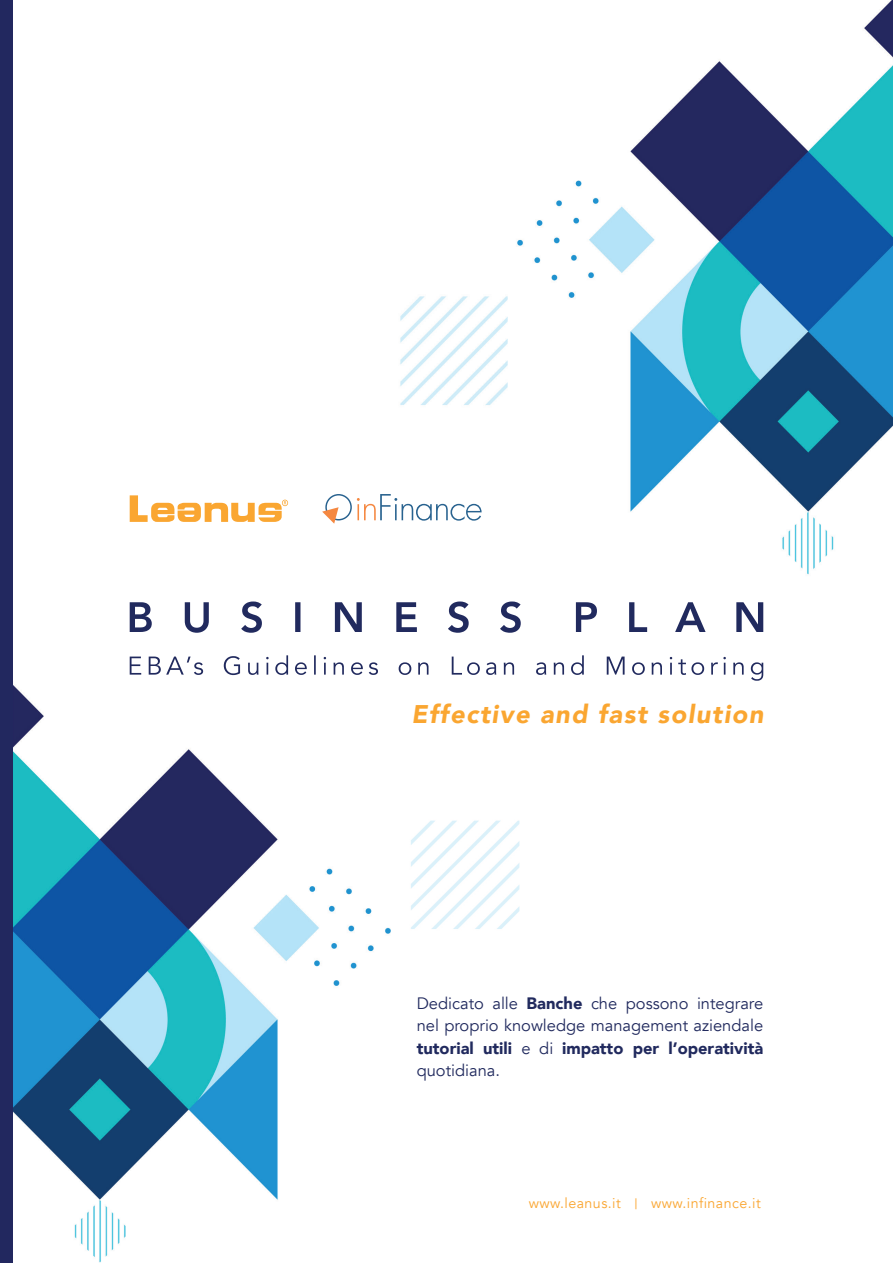
<style>
.page{position:relative;width:893px;height:1263px;background:#fff}
.page>*{position:absolute;margin:0;border:0;box-sizing:border-box;transform-origin:0 0}
.t1{font:italic 900 25.5px "Avenir";letter-spacing:.055em;color:#faa631}
.t2{font:16.5px/22.5px "Avenir";color:#212a5e;text-align:justify}
.t3{font:14.25px "Avenir";letter-spacing:.03em;color:#faa631}
.s1{font-weight:900}
</style>
<div class="page">
<img style="left:13px;top:0;width:880px;height:1263px">
<svg style="left:130px;top:495px;width:158px;height:27px"></svg>
<svg style="left:322px;top:494px;width:160px;height:30px"></svg>
<svg style="left:130px;top:601px;width:633px;height:32px"></svg>
<svg style="left:130px;top:655px;width:633px;height:26px"></svg>
<div style="left:387px;top:719px;width:126px;height:148px;background:#fff"></div>
<img style="left:391px;top:764px;width:159px;height:200px">
<div style="left:0;top:0;width:13px;height:1263px;background:#22285f"></div>
<h1 class="t1" style="left:411px;top:693px;width:353px">Effective and fast solution</h1>
<p class="t2" style="left:417px;top:992px;width:348px">Dedicato alle <span class="s1">Banche</span> che possono integrare nel proprio knowledge management aziendale <span class="s1">tutorial utili</span> e di <span class="s1">impatto per l’operatività </span>quotidiana.</p>
<p class="t3" style="left:529px;top:1194px;width:233px">www.leanus.it | www.infinance.it</p>
</div>
